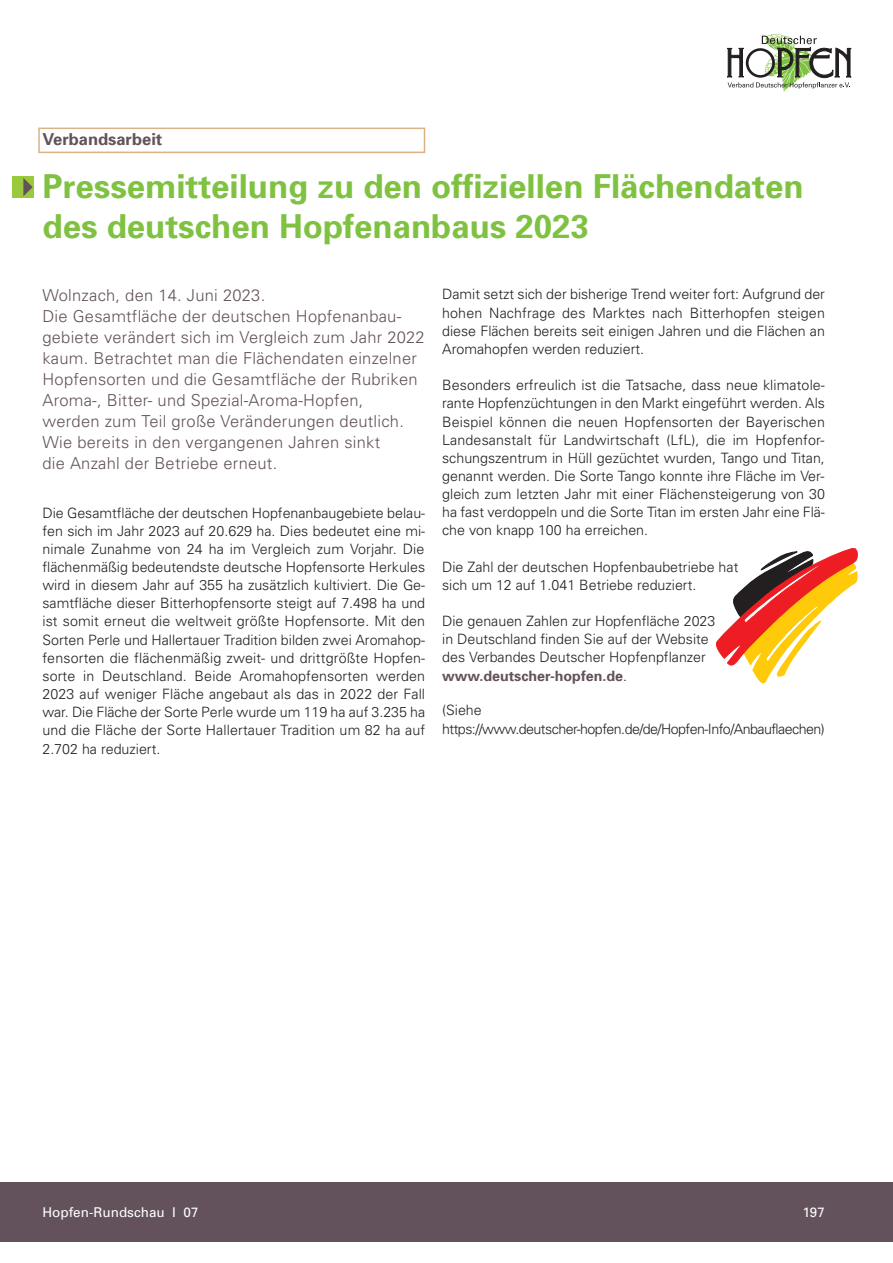
<style>
.page{position:relative;width:893px;height:1263px;background:#fff}
.page>*{position:absolute;margin:0;border:0;box-sizing:border-box;transform-origin:0 0}
.t1{font:700 33px/39.6px "Univers";color:#7fc241}
.t2{font:300 16.5px/21px "Univers";letter-spacing:.015em;color:#63525b}
.t3{font:700 16.5px "Univers";color:#63525b}
.t4{font:300 14.25px/18.1px "Univers";color:#231f20;text-align:justify}
.t5{font:300 14.25px "Univers";letter-spacing:-.04em;color:#231f20}
.t6{font:700 14.25px "Univers";color:#63525b}
.t7{font:13.5px "Univers";color:#fff}
.s1{font-weight:300;color:#231f20}
</style>
<div class="page">
<div style="left:0;top:1182px;width:893px;height:60px;background:#63525b"></div>
<div style="left:38px;top:128px;width:387px;height:25px;border:2px solid #dab286"></div>
<div style="left:13px;top:176px;width:21px;height:22px;background:#99ca3b"></div>
<svg style="left:23px;top:178px;width:10px;height:18px"></svg>
<svg style="left:727px;top:34px;width:124px;height:58px"></svg>
<svg style="left:716px;top:548px;width:141px;height:135px"></svg>
<p class="t3" style="left:43px;top:133px;width:121px">Verbandsarbeit</p>
<p class="t1" style="left:43px;top:170px;width:763px">Pressemitteilung zu den offiziellen Flächendaten des deutschen Hopfenanbaus 2023</p>
<p class="t2" style="left:42px;top:286px;width:384px">Wolnzach, den 14. Juni 2023.<br>Die Gesamtfläche der deutschen Hopfenanbau&shy;gebiete verändert sich im Vergleich zum Jahr 2022 kaum. Betrachtet man die Flächendaten einzelner Hopfensorten und die Gesamtfläche der Rubriken Aroma-, Bitter- und Spezial-Aroma-Hopfen, werden zum Teil große Veränderungen deutlich.<br>Wie bereits in den vergangenen Jahren sinkt<br>die Anzahl der Betriebe erneut.</p>
<p class="t4" style="left:42px;top:505px;width:384px">Die Gesamtfläche der deutschen Hopfenanbaugebiete belau&shy;fen sich im Jahr 2023 auf 20.629 ha. Dies bedeutet eine mi&shy;nimale Zunahme von 24 ha im Vergleich zum Vorjahr. Die flächenmäßig bedeutendste deutsche Hopfensorte Herkules wird in diesem Jahr auf 355 ha zusätzlich kultiviert. Die Ge&shy;samtfläche dieser Bitterhopfensorte steigt auf 7.498 ha und ist somit erneut die weltweit größte Hopfensorte. Mit den Sorten Perle und Hallertauer Tradition bilden zwei Aromahop&shy;fensorten die flächenmäßig zweit- und drittgrößte Hopfen&shy;sorte in Deutschland. Beide Aromahopfensorten werden 2023 auf weniger Fläche angebaut als das in 2022 der Fall war. Die Fläche der Sorte Perle wurde um 119 ha auf 3.235 ha und die Fläche der Sorte Hallertauer Tradition um 82 ha auf 2.702 ha reduziert.</p>
<p class="t4" style="left:442px;top:287px;width:384px">Damit setzt sich der bisherige Trend weiter fort: Aufgrund der hohen Nachfrage des Marktes nach Bitterhopfen steigen diese Flächen bereits seit einigen Jahren und die Flächen an Aromahopfen werden reduziert.</p>
<p class="t4" style="left:442px;top:377px;width:384px">Besonders erfreulich ist die Tatsache, dass neue klimatole&shy;rante Hopfenzüchtungen in den Markt eingeführt werden. Als Beispiel können die neuen Hopfensorten der Bayerischen Landesanstalt für Landwirtschaft (LfL), die im Hopfenfor&shy;schungszentrum in Hüll gezüchtet wurden, Tango und Titan, genannt werden. Die Sorte Tango konnte ihre Fläche im Ver&shy;gleich zum letzten Jahr mit einer Flächensteigerung von 30 ha fast verdoppeln und die Sorte Titan im ersten Jahr eine Flä&shy;che von knapp 100 ha erreichen.</p>
<p class="t4" style="left:442px;top:559px;width:298px">Die Zahl der deutschen Hopfenbaubetriebe hat</p>
<p class="t4" style="left:442px;top:577px;width:256px">sich um 12 auf 1.041 Betriebe reduziert.</p>
<p class="t4" style="left:442px;top:613px;width:275px">Die genauen Zahlen zur Hopfenfläche 2023</p>
<p class="t4" style="left:442px;top:631px;width:268px">in Deutschland finden Sie auf der Website</p>
<p class="t4" style="left:442px;top:650px;width:265px">des Verbandes Deutscher Hopfenpflanzer</p>
<p class="t6" style="left:442px;top:670px;width:186px">www.deutscher-hopfen.de<span class="s1">.</span></p>
<p class="t4" style="left:442px;top:703px;width:41px">(Siehe</p>
<p class="t5" style="left:442px;top:723px;width:384px">https://www.deutscher-hopfen.de/de/Hopfen-Info/Anbauflaechen)</p>
<p class="t7" style="left:43px;top:1208px;width:158px">Hopfen-Rundschau I 07</p>
<p class="t7" style="left:802px;top:1208px;width:24px">197</p>
</div>
